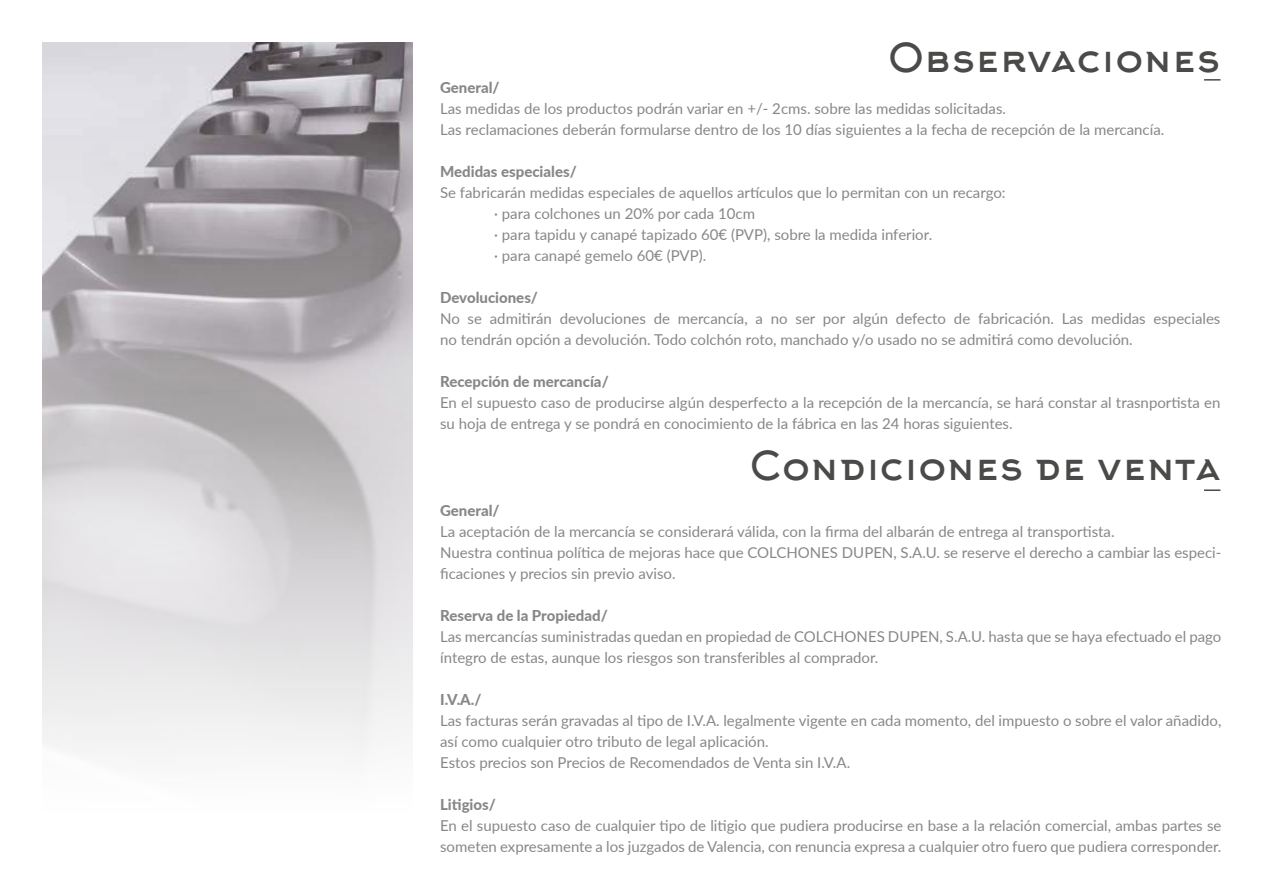
<style>
.page{position:relative;width:1263px;height:893px;background:#fff}
.page>*{position:absolute;margin:0;border:0;box-sizing:border-box;transform-origin:0 0}
.t1{font:39px "Arkhip";color:#4a4a49}
.t2{font:15px/21px "Lato";color:#878787}
.t3{font:800 15px "Lato";color:#878787}
</style>
<div class="page">
<svg style="left:1204px;top:79px;width:16px;height:2px"></svg>
<svg style="left:1204px;top:489px;width:16px;height:2px"></svg>
<img style="left:43px;top:43px;width:369px;height:710px">
<h1 class="t1" style="left:888px;top:35px;width:334px">Observaciones</h1>
<p class="t3" style="left:440px;top:76px;width:61px">General/</p>
<p class="t2" style="left:440px;top:97px;width:726px">Las medidas de los productos podrán variar en +/- 2cms. sobre las medidas solicitadas.<br>Las reclamaciones deberán formularse dentro de los 10 días siguientes a la fecha de recepción de la mercancía.</p>
<p class="t3" style="left:440px;top:160px;width:138px">Medidas especiales/</p>
<p class="t2" style="left:494px;top:181px;width:513px;text-indent:-54px">Se fabricarán medidas especiales de aquellos artículos que lo permitan con un recargo: · para colchones un 20% por cada 10cm<br>· para tapidu y canapé tapizado 60€ (PVP), sobre la medida inferior.<br>· para canapé gemelo 60€ (PVP).</p>
<p class="t3" style="left:440px;top:286px;width:99px">Devoluciones/</p>
<p class="t2" style="left:440px;top:307px;width:782px">No se admitirán devoluciones de mercancía, a no ser por algún defecto de fabricación. Las medidas especiales no tendrán opción a devolución. Todo colchón roto, manchado y/o usado no se admitirá como devolución.</p>
<p class="t3" style="left:440px;top:370px;width:170px">Recepción de mercancía/</p>
<p class="t2" style="left:440px;top:391px;width:782px">En el supuesto caso de producirse algún desperfecto a la recepción de la mercancía, se hará constar al trasnportista en su hoja de entrega y se pondrá en conocimiento de la fábrica en las 24 horas siguientes.</p>
<h1 class="t1" style="left:750px;top:443px;width:473px">Condiciones de venta</h1>
<p class="t3" style="left:440px;top:499px;width:61px">General/</p>
<p class="t2" style="left:440px;top:520px;width:783px">La aceptación de la mercancía se considerará válida, con la firma del albarán de entrega al transportista.<br>Nuestra continua política de mejoras hace que COLCHONES DUPEN, S.A.U. se reserve el derecho a cambiar las especi&shy;ficaciones y precios sin previo aviso.</p>
<p class="t3" style="left:440px;top:604px;width:169px">Reserva de la Propiedad/</p>
<p class="t2" style="left:440px;top:625px;width:783px">Las mercancías suministradas quedan en propiedad de COLCHONES DUPEN, S.A.U. hasta que se haya efectuado el pago íntegro de estas, aunque los riesgos son transferibles al comprador.</p>
<p class="t3" style="left:440px;top:688px;width:43px">I.V.A./</p>
<p class="t2" style="left:440px;top:709px;width:783px">Las facturas serán gravadas al tipo de I.V.A. legalmente vigente en cada momento, del impuesto o sobre el valor añadido, así como cualquier otro tributo de legal aplicación.<br>Estos precios son Precios de Recomendados de Venta sin I.V.A.</p>
<p class="t3" style="left:440px;top:793px;width:57px">Litigios/</p>
<p class="t2" style="left:440px;top:814px;width:783px">En el supuesto caso de cualquier tipo de litigio que pudiera producirse en base a la relación comercial, ambas partes se someten expresamente a los juzgados de Valencia, con renuncia expresa a cualquier otro fuero que pudiera corresponder.</p>
</div>
